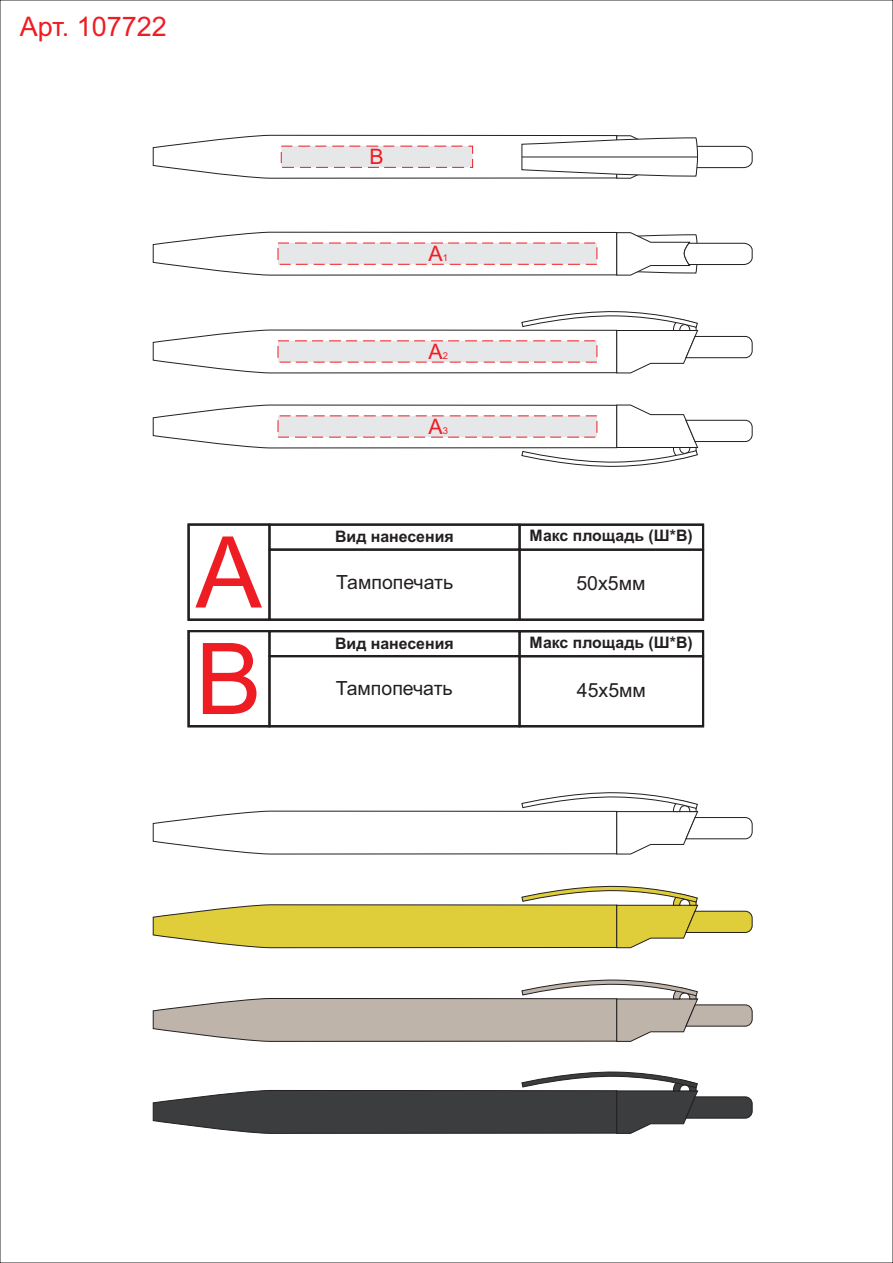
<style>
.page{position:relative;width:893px;height:1263px;background:#fff}
.page>*{position:absolute;margin:0;border:0;box-sizing:border-box;transform-origin:0 0}
.t1{font:99.15px "Arial";color:#ee1d23}
.t2{font:27px "Arial";color:#ee1d23}
.t3{font:21.3px "Arial";color:#ee1d23}
.t4{font:19.5px "Arial";color:#231f20}
.t5{font:700 15.9px "Arial";color:#231f20}
.t6{font:9.45px "Arial";color:#ee1d23}
</style>
<div class="page">
<div style="left:268px;top:524px;width:253px;height:27px;border:2px solid #231f20"></div>
<div style="left:268px;top:549px;width:253px;height:72px;border:2px solid #231f20"></div>
<div style="left:518px;top:524px;width:186px;height:27px;border:2px solid #231f20"></div>
<div style="left:518px;top:549px;width:186px;height:72px;border:2px solid #231f20"></div>
<div style="left:188px;top:523px;width:83px;height:98px;border:2px solid #231f20"></div>
<div style="left:268px;top:630px;width:253px;height:27px;border:2px solid #231f20"></div>
<div style="left:268px;top:655px;width:253px;height:72px;border:2px solid #231f20"></div>
<div style="left:518px;top:630px;width:186px;height:27px;border:2px solid #231f20"></div>
<div style="left:518px;top:655px;width:186px;height:72px;border:2px solid #231f20"></div>
<div style="left:188px;top:630px;width:83px;height:97px;border:2px solid #231f20"></div>
<svg style="left:152px;top:792px;width:601px;height:63px"></svg>
<svg style="left:152px;top:885px;width:601px;height:63px"></svg>
<svg style="left:152px;top:979px;width:601px;height:63px"></svg>
<svg style="left:152px;top:1071px;width:601px;height:63px"></svg>
<svg style="left:152px;top:311px;width:601px;height:63px"></svg>
<svg style="left:152px;top:404px;width:601px;height:63px"></svg>
<svg style="left:152px;top:231px;width:601px;height:45px"></svg>
<svg style="left:152px;top:134px;width:601px;height:45px"></svg>
<hr style="left:522px;top:157px;width:175px;height:1px;background:#231f20">
<h2 class="t2" style="left:20px;top:17px;width:148px">Арт. 107722</h2>
<h3 class="t3" style="left:370px;top:149px;width:16px">В</h3>
<h3 class="t3" style="left:429px;top:246px;width:16px">A</h3>
<p class="t6" style="left:443px;top:254px;width:7px">1</p>
<h3 class="t3" style="left:429px;top:344px;width:16px">A</h3>
<p class="t6" style="left:443px;top:352px;width:7px">2</p>
<h3 class="t3" style="left:429px;top:419px;width:16px">A</h3>
<p class="t6" style="left:443px;top:427px;width:7px">3</p>
<h1 class="t1" style="left:196px;top:535px;width:68px">A</h1>
<p class="t5" style="left:335px;top:531px;width:120px">Вид нанесения</p>
<p class="t5" style="left:530px;top:530px;width:165px">Макс площадь (Ш*В)</p>
<p class="t4" style="left:336px;top:574px;width:119px">Тампопечать</p>
<p class="t4" style="left:576px;top:576px;width:71px">50х5мм</p>
<h1 class="t1" style="left:196px;top:642px;width:68px">B</h1>
<p class="t5" style="left:335px;top:637px;width:120px">Вид нанесения</p>
<p class="t5" style="left:530px;top:636px;width:165px">Макс площадь (Ш*В)</p>
<p class="t4" style="left:336px;top:681px;width:119px">Тампопечать</p>
<p class="t4" style="left:577px;top:683px;width:71px">45х5мм</p>
</div>
